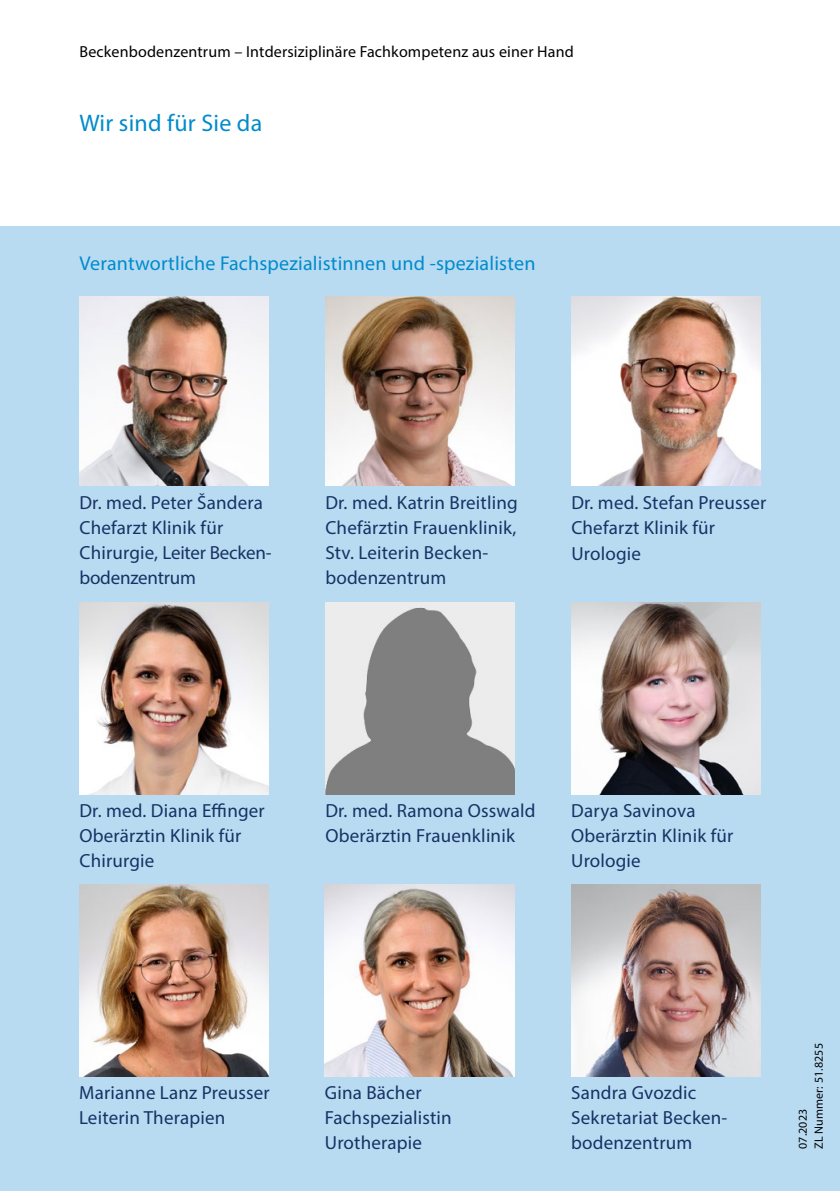
<style>
.page{position:relative;width:840px;height:1191px;background:#fff}
.page>*{position:absolute;margin:0;border:0;box-sizing:border-box;transform-origin:0 0}
.t1{font:24px "Myriad Pro";letter-spacing:.01em;color:#008bcb}
.t2{font:20px "Myriad Pro";letter-spacing:.01em;color:#008bcb}
.t3{font:19px/25px "Myriad Pro";letter-spacing:.01em;color:#183264}
.t4{font:16px "Myriad Pro";letter-spacing:.01em;color:#000}
.t5{font:12px/16px "Myriad Pro";letter-spacing:.01em;color:#000}
</style>
<div class="page">
<div style="left:0;top:227px;width:839px;height:964px;background:#b9dbf2"></div>
<img style="left:79px;top:296px;width:189px;height:190px">
<img style="left:571px;top:296px;width:189px;height:190px">
<img style="left:325px;top:296px;width:189px;height:190px">
<img style="left:571px;top:885px;width:189px;height:191px">
<img style="left:325px;top:602px;width:189px;height:192px">
<img style="left:571px;top:602px;width:189px;height:192px">
<img style="left:79px;top:602px;width:189px;height:192px">
<img style="left:79px;top:885px;width:189px;height:191px">
<img style="left:325px;top:885px;width:189px;height:191px">
<p class="t4" style="left:79px;top:42px;width:495px">Beckenbodenzentrum – Intdersiziplinäre Fachkompetenz aus einer Hand</p>
<p class="t1" style="left:79px;top:109px;width:184px">Wir sind für Sie da</p>
<p class="t2" style="left:79px;top:251px;width:457px">Verantwortliche Fachspezialistinnen und -spezialisten</p>
<p class="t3" style="left:79px;top:489px;width:193px">Dr. med. Peter Šandera<br>Chefarzt Klinik für<br>Chirurgie, Leiter Becken&shy;bodenzentrum</p>
<p class="t3" style="left:325px;top:489px;width:194px">Dr. med. Katrin Breitling<br>Chefärztin Frauenklinik,<br>Stv. Leiterin Becken&shy;bodenzentrum</p>
<p class="t3" style="left:571px;top:489px;width:196px">Dr. med. Stefan Preusser<br>Chefarzt Klinik für<br>Urologie</p>
<p class="t3" style="left:79px;top:797px;width:187px">Dr. med. Diana Effinger<br>Oberärztin Klinik für<br>Chirurgie</p>
<p class="t3" style="left:325px;top:797px;width:211px">Dr. med. Ramona Osswald<br>Oberärztin Frauenklinik</p>
<p class="t3" style="left:571px;top:797px;width:163px">Darya Savinova<br>Oberärztin Klinik für<br>Urologie</p>
<p class="t3" style="left:79px;top:1079px;width:192px">Marianne Lanz Preusser<br>Leiterin Therapien</p>
<p class="t3" style="left:325px;top:1079px;width:128px">Gina Bächer<br>Fachspezialistin<br>Urotherapie</p>
<p class="t3" style="left:571px;top:1079px;width:156px">Sandra Gvozdic<br>Sekretariat Becken&shy;bodenzentrum</p>
<p class="t5" style="left:794px;top:1149px;width:107px;rotate:-90deg">07.2023<br>ZL Nummer: 51.8255</p>
</div>
